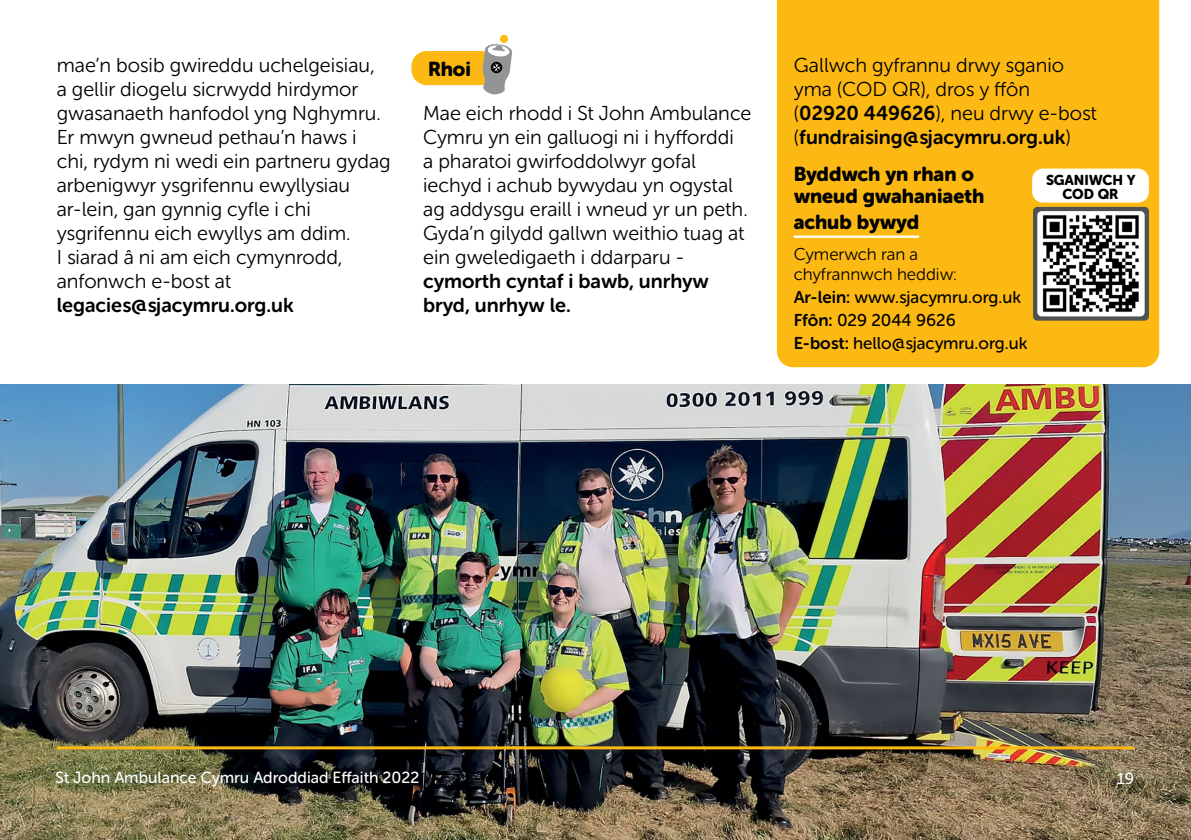
<style>
.page{position:relative;width:1191px;height:840px;background:#fff}
.page>*{position:absolute;margin:0;border:0;box-sizing:border-box;transform-origin:0 0}
.t1{font:20px/24px "Museo Sans Rounded 300";color:#000}
.t2{font:20px/24px "Museo Sans Rounded 700";color:#000}
.t3{font:20px/22px "Museo Sans Rounded 900";color:#000}
.t4{font:17px/22.8px "Museo Sans Rounded 500";color:#000}
.t5{font:17px/20px "Museo Sans Rounded 300";color:#000}
.t6{font:16px "Museo Sans Rounded 500";color:#fff}
.t7{font:14.2px/14px "Museo Sans Rounded 900";color:#000;text-align:center}
.s1{font-family:"Museo Sans Rounded 700"}
.s2{font-family:"Museo Sans Rounded 300"}
</style>
<div class="page">
<img style="left:0;top:384px;width:1191px;height:455px">
<div style="left:411px;top:51px;width:85px;height:34px;background:#fdb913;border-radius:15px"></div>
<div style="left:777px;top:0;width:382px;height:367px;background:#fdb913"></div>
<div style="left:1032px;top:168px;width:116px;height:34px;background:#fff;border-radius:11px"></div>
<div style="left:500px;top:35px;width:8px;height:8px;background:#fdb913;border-radius:50%"></div>
<svg style="left:482px;top:44px;width:30px;height:51px"></svg>
<div style="left:1033px;top:207px;width:116px;height:113px;background:#4f5252;border-radius:4px"></div>
<div style="left:1037px;top:211px;width:107px;height:105px;background:#fff;border-radius:4px"></div>
<img style="left:1042px;top:215px;width:97px;height:97px">
<hr style="left:793px;top:235px;width:126px;height:3px;background:#fff">
<hr style="left:57px;top:746px;width:1077px;height:3px;background:#fdb913">
<p class="t1" style="left:57px;top:53px;width:335px">mae’n bosib gwireddu uchelgeisiau,<br>a gellir diogelu sicrwydd hirdymor gwasanaeth hanfodol yng Nghymru.<br>Er mwyn gwneud pethau’n haws i chi, rydym ni wedi ein partneru gydag arbenigwyr ysgrifennu ewyllysiau ar-lein, gan gynnig cyfle i chi ysgrifennu eich ewyllys am ddim.<br>I siarad â ni am eich cymynrodd, anfonwch e-bost at</p>
<p class="t2" style="left:57px;top:293px;width:238px">legacies@sjacymru.org.uk</p>
<p class="t3" style="left:428px;top:58px;width:44px">Rhoi</p>
<p class="t1" style="left:423px;top:101px;width:330px">Mae eich rhodd i St John Ambulance Cymru yn ein galluogi ni i hyfforddi<br>a pharatoi gwirfoddolwyr gofal iechyd i achub bywydau yn ogystal ag addysgu eraill i wneud yr un peth.<br>Gyda’n gilydd gallwn weithio tuag at ein gweledigaeth i ddarparu -</p>
<p class="t2" style="left:423px;top:269px;width:287px">cymorth cyntaf i bawb, unrhyw bryd, unrhyw le.</p>
<p class="t1" style="left:794px;top:53px;width:304px">Gallwch gyfrannu drwy sganio yma (COD QR), dros y ffôn (<span class="s1">02920 449626</span>), neu drwy e-bost</p>
<p class="t2" style="left:794px;top:125px;width:278px"><span class="s2">(</span>fundraising@sjacymru.org.uk<span class="s2">)</span></p>
<p class="t3" style="left:793px;top:163px;width:192px">Byddwch yn rhan o wneud gwahaniaeth</p>
<p class="t3" style="left:793px;top:211px;width:127px">achub bywyd</p>
<p class="t5" style="left:793px;top:244px;width:165px">Cymerwch ran a chyfrannwch heddiw:</p>
<p class="t4" style="left:793px;top:285px;width:235px"><span class="s1">Ar-lein:</span> www.sjacymru.org.uk<br><span class="s1">Ffôn:</span> 029 2044 9626<br><span class="s1">E-bost:</span> hello@sjacymru.org.uk</p>
<p class="t7" style="left:1045px;top:173px;width:91px">SGANIWCH Y<br>COD QR</p>
<p class="t6" style="left:55px;top:768px;width:365px">St John Ambulance Cymru Adroddiad Effaith 2022</p>
<p class="t6" style="left:1117px;top:769px;width:18px">19</p>
</div>
